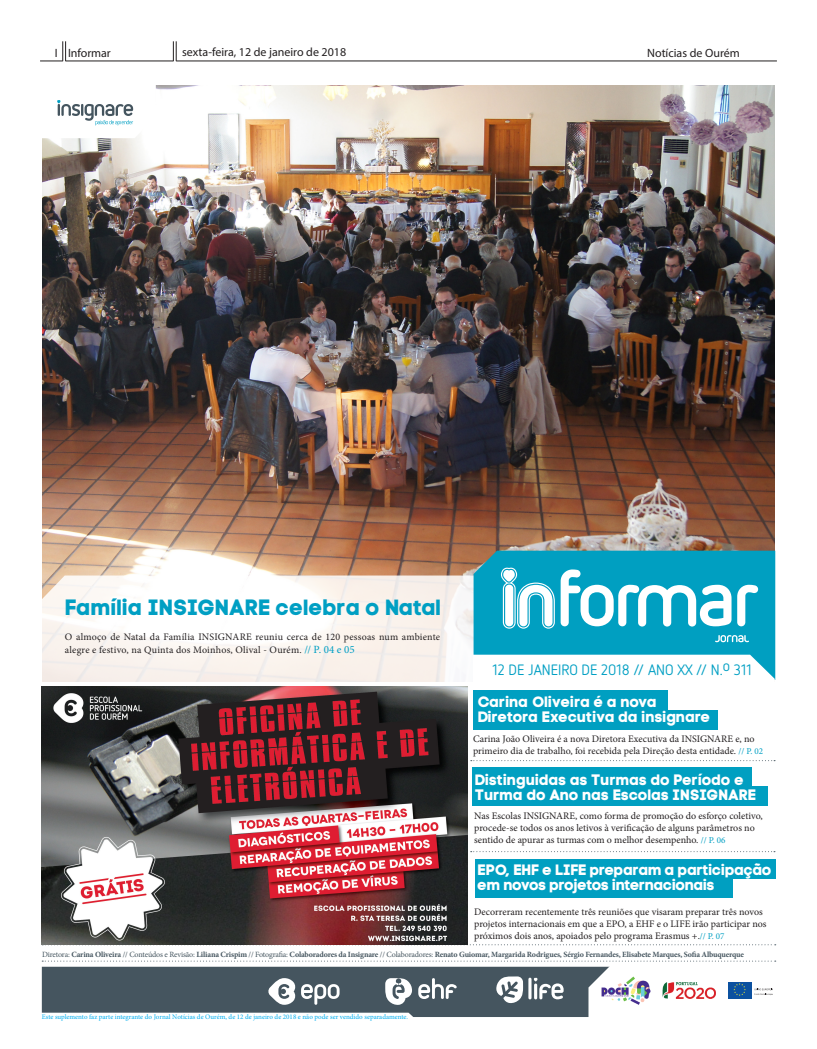
<style>
.page{position:relative;width:817px;height:1049px;background:#fff}
.page>*{position:absolute;margin:0;border:0;box-sizing:border-box;transform-origin:0 0}
.T_principal_capa{font:22px "Code Pro Bold LC";color:#009fc3}
.T_sec{font:15px/15px "Code Pro Bold LC";color:#fff}
.T_sec-2{font:15px "Code Pro Bold LC";letter-spacing:-.02em;color:#fff}
.dat_etc{font:15px "Netto OT";color:#009fc3}
.t1{font:12px "Myriad Pro";color:#231f20}
.t2{font:10px/12px "Minion Pro";color:#231f20}
.t3{font:10px/13px "Minion Pro";letter-spacing:.02em;color:#231f20}
.FT{font:700 8px "Minion Pro";letter-spacing:-.02em;color:#45555f}
.FT-2{font:7px "Minion Pro";color:#00aeef}
.s1{font-size:11px;color:#009fc3}
.s2{font-size:9px;color:#009fc3}
.s3{font-weight:400}
</style>
<div class="page">
<hr style="left:66px;top:61px;width:107px;height:1px;background:#231f20">
<hr style="left:176px;top:61px;width:600px;height:1px;background:#231f20">
<svg style="left:40px;top:41px;width:26px;height:21px"></svg>
<svg style="left:173px;top:41px;width:4px;height:20px"></svg>
<img style="left:42px;top:85px;width:732px;height:490px">
<svg style="left:42px;top:575px;width:734px;height:112px;fill:#fbf5f1"></svg>
<div style="left:473px;top:551px;width:302px;height:129px;background:#009fc1"></div>
<svg style="left:473px;top:655px;width:301px;height:29px"></svg>
<svg style="left:42px;top:85px;width:114px;height:53px"></svg>
<svg style="left:467px;top:944px;width:308px;height:1px"></svg>
<svg style="left:501px;top:567px;width:53px;height:62px"></svg>
<svg style="left:737px;top:585px;width:21px;height:41px"></svg>
<svg style="left:560px;top:569px;width:171px;height:57px"></svg>
<svg style="left:715px;top:635px;width:33px;height:7px"></svg>
<svg style="left:470px;top:760px;width:304px;height:1px"></svg>
<svg style="left:41px;top:960px;width:736px;height:57px"></svg>
<img style="left:42px;top:686px;width:425px;height:259px">
<div style="left:472px;top:767px;width:279px;height:20px;background:#009fc1"></div>
<div style="left:472px;top:786px;width:295px;height:20px;background:#009fc1"></div>
<div style="left:473px;top:690px;width:194px;height:20px;background:#009fc1"></div>
<div style="left:473px;top:710px;width:244px;height:19px;background:#009fc1"></div>
<svg style="left:470px;top:851px;width:304px;height:1px"></svg>
<div style="left:475px;top:859px;width:300px;height:19px;background:#009fc1"></div>
<div style="left:475px;top:878px;width:257px;height:20px;background:#009fc1"></div>
<p class="t1" style="left:55px;top:45px;width:58px">I Informar</p>
<p class="t1" style="left:182px;top:45px;width:165px">sexta-feira, 12 de janeiro de 2018</p>
<p class="t1" style="left:647px;top:45px;width:94px">Notícias de Ourém</p>
<p class="T_principal_capa" style="left:65px;top:594px;width:378px">Família INSIGNARE celebra o Natal</p>
<p class="t3" style="left:65px;top:630px;width:377px">O almoço de Natal da Família INSIGNARE reuniu cerca de 120 pessoas num ambiente alegre e festivo, na Quinta dos Moinhos, Olival - Ourém. <span class="s1">// P. 04 e 05</span></p>
<p class="dat_etc" style="left:492px;top:661px;width:260px">12 DE JANEIRO DE 2018 // ANO XX // N.o 311</p>
<p class="T_sec" style="left:477px;top:694px;width:181px">Carina Oliveira é a nova</p>
<p class="T_sec" style="left:477px;top:709px;width:234px">Diretora Executiva da insignare</p>
<p class="t2" style="left:473px;top:733px;width:291px">Carina João Oliveira é a nova Diretora Executiva da INSIGNARE e, no primeiro dia de trabalho, foi recebida pela Direção desta entidade. <span class="s2">// P. 02</span></p>
<p class="T_sec" style="left:475px;top:772px;width:283px">Distinguidas as Turmas do Período e<br>Turma do Ano nas Escolas INSIGNARE</p>
<p class="t2" style="left:474px;top:810px;width:290px">Nas Escolas INSIGNARE, como forma de promoção do esforço coletivo, procede-se todos os anos letivos à verificação de alguns parâmetros no sentido de apurar as turmas com o melhor desempenho. <span class="s2">// P. 06</span></p>
<p class="T_sec-2" style="left:477px;top:861px;width:295px">EPO, EHF e LIFE preparam a participação</p>
<p class="T_sec-2" style="left:477px;top:876px;width:238px">em novos projetos internacionais</p>
<p class="t2" style="left:474px;top:906px;width:294px">Decorreram recentemente três reuniões que visaram preparar três novos projetos internacionais em que a EPO, a EHF e o LIFE irão participar nos próximos dois anos, apoiados pelo programa Erasmus +.<span class="s2">// P. 07</span></p>
<p class="FT" style="left:42px;top:948px;width:703px"><span class="s3">Diretora:</span> Carina Oliveira <span class="s3">// Conteúdos e Revisão:</span> Liliana Crispim <span class="s3">// Fotografia:</span> Colaboradores da Insignare <span class="s3">// Colaboradores:</span> Renato Guiomar, Margarida Rodrigues, Sérgio Fernandes, Elisabete Marques, Sofia Albuquerque</p>
<p class="FT-2" style="left:42px;top:1012px;width:368px">Este suplemento faz parte integrante do Jornal Notícias de Ourém, de 12 de janeiro de 2018 e não pode ser vendido separadamente.</p>
</div>
